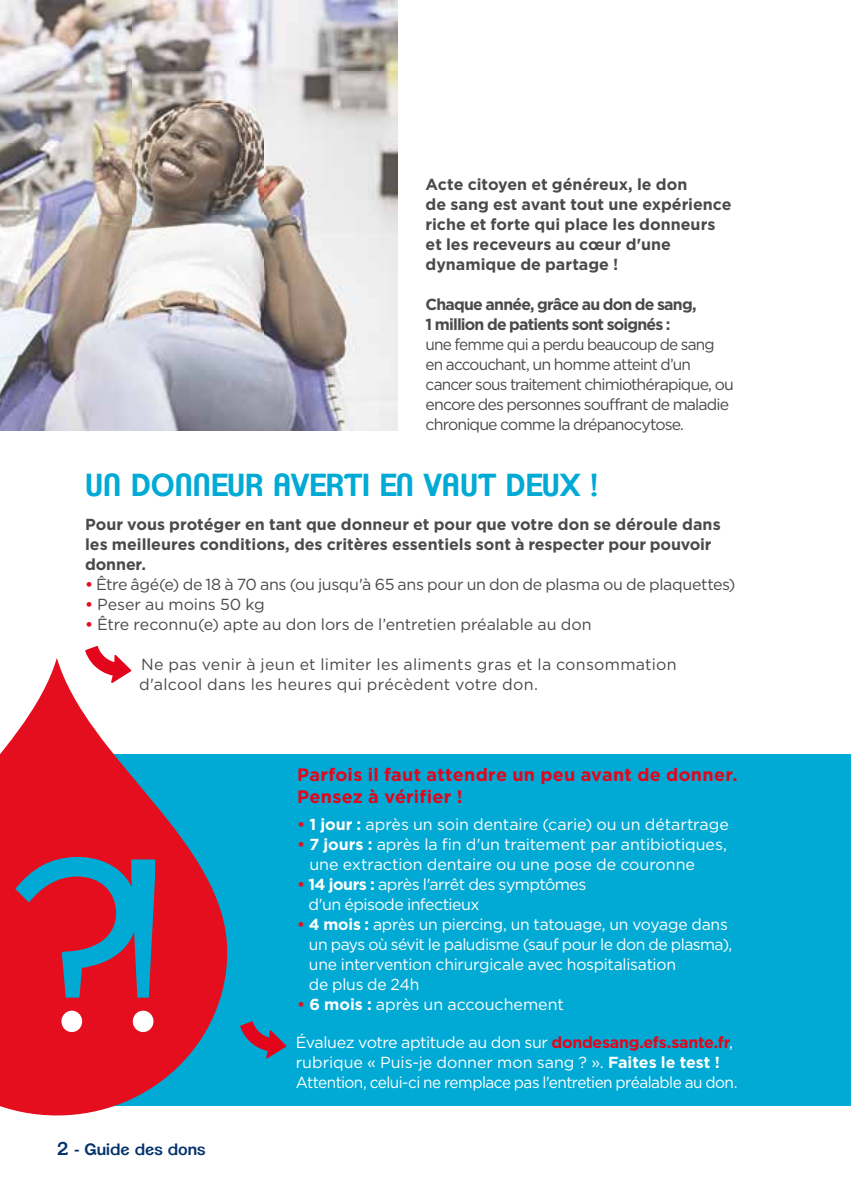
<style>
.page{position:relative;width:851px;height:1191px;background:#fff}
.page>*{position:absolute;margin:0;border:0;box-sizing:border-box;transform-origin:0 0}
.t1{font:600 31px "Clemente P Dak";color:#00aad5}
.t2{font:700 18px/21.6px "Gotham";letter-spacing:.015em;color:#e3051b}
.t3{font:16px/20px "Gotham";letter-spacing:-.015em;color:#fff}
.t4{font:700 16px/20px "Gotham";letter-spacing:-.005em;color:#4a4a49}
.t5{font:16px/20px "Gotham";letter-spacing:-.05em;color:#4a4a49;scale:.96 1}
.t6{font:16px "Gotham";letter-spacing:-.02em;color:#4a4a49}
.t7{font:16px/20px "Gotham";letter-spacing:.015em;color:#4a4a49}
.t8{font:700 16px/20px "Gotham";letter-spacing:-.05em;color:#4a4a49}
.t9{font:16px/20px "Gotham";letter-spacing:-.035em;color:#fff}
.t10{font:600 16px "Clemente P Dak";color:#03326c}
.s1{font-weight:700;color:#e40e1e}
.s2{font-weight:700}
.s3{font-size:18px}
.s4{font-weight:700;color:#e3051b}
</style>
<div class="page">
<hr style="left:850px;top:754px;width:1px;height:352px;background:#00aad5">
<div style="left:0;top:754px;width:850px;height:352px;background:#00aad5"></div>
<svg style="left:240px;top:1021px;width:46px;height:37px"></svg>
<svg style="left:0;top:658px;width:227px;height:457px;fill:#e40e1e"></svg>
<svg style="left:15px;top:857px;width:140px;height:140px"></svg>
<div style="left:61px;top:1010px;width:21px;height:22px;background:#fff;border-radius:50%"></div>
<div style="left:133px;top:1010px;width:20px;height:22px;background:#fff;border-radius:50%"></div>
<img style="left:0;top:0;width:397px;height:430px">
<svg style="left:85px;top:646px;width:46px;height:37px"></svg>
<p class="t4" style="left:425px;top:174px;width:307px">Acte citoyen et généreux, le don<br>de sang est avant tout une expérience riche et forte qui place les donneurs et les receveurs au cœur d'une dynamique de partage !</p>
<p class="t8" style="left:425px;top:294px;width:272px">Chaque année, grâce au don de sang,<br>1 million de patients sont soignés :</p>
<p class="t5" style="left:425px;top:334px;width:322px">une femme qui a perdu beaucoup de sang en accouchant, un homme atteint d’un cancer sous traitement chimiothérapique, ou encore des personnes souffrant de maladie chronique comme la drépanocytose.</p>
<h1 class="t1" style="left:85px;top:467px;width:514px">UN DONNEUR AVERTI EN VAUT DEUX !</h1>
<p class="t4" style="left:85px;top:514px;width:637px">Pour vous protéger en tant que donneur et pour que votre don se déroule dans les meilleures conditions, des critères essentiels sont à respecter pour pouvoir donner.</p>
<p class="t6" style="left:85px;top:576px;width:652px"><span class="s1">•</span> Être âgé(e) de 18 à 70 ans (ou jusqu'à 65 ans pour un don de plasma ou de plaquettes)</p>
<p class="t6" style="left:85px;top:596px;width:181px"><span class="s1">•</span> Peser au moins 50 kg</p>
<p class="t6" style="left:85px;top:616px;width:508px"><span class="s1">•</span> Être reconnu(e) apte au don lors de l’entretien préalable au don</p>
<p class="t7" style="left:139px;top:654px;width:539px">Ne pas venir à jeun et limiter les aliments gras et la consommation d'alcool dans les heures qui précèdent votre don.</p>
<p class="t2" style="left:297px;top:763px;width:441px">Parfois il faut attendre un peu avant de donner.<br>Pensez à vérifier !</p>
<p class="t3" style="left:297px;top:814px;width:433px"><span class="s1">•</span> <span class="s2">1 jour :</span> après un soin dentaire (carie) ou un détartrage</p>
<p class="t3" style="left:309px;top:834px;width:419px;text-indent:-12px"><span class="s1">•</span> <span class="s2">7 jours :</span> après la fin d'un traitement par antibiotiques, une extraction dentaire ou une pose de couronne</p>
<p class="t9" style="left:308px;top:874px;width:279px;text-indent:-11px"><span class="s1">•</span> <span class="s2">14 jours :</span> après l'arrêt des symptômes d'un épisode infectieux</p>
<p class="t3" style="left:309px;top:914px;width:424px;text-indent:-12px"><span class="s1">•</span> <span class="s2">4 mois :</span> après un piercing, un tatouage, un voyage dans un pays où sévit le paludisme (sauf pour le don de plasma), une intervention chirurgicale avec hospitalisation<br>de plus de 24h</p>
<p class="t3" style="left:297px;top:994px;width:268px"><span class="s1">•</span> <span class="s2">6 mois :</span> après un accouchement</p>
<p class="t10" style="left:57px;top:1140px;width:150px"><span class="s3">2</span> - Guide des dons</p>
<p class="t3" style="left:296px;top:1032px;width:443px">Évaluez votre aptitude au don sur <span class="s4">dondesang.efs.sante.fr</span>, rubrique « Puis-je donner mon sang ? ». <span class="s2">Faites le test !<br></span>Attention, celui-ci ne remplace pas l'entretien préalable au don.</p>
</div>
